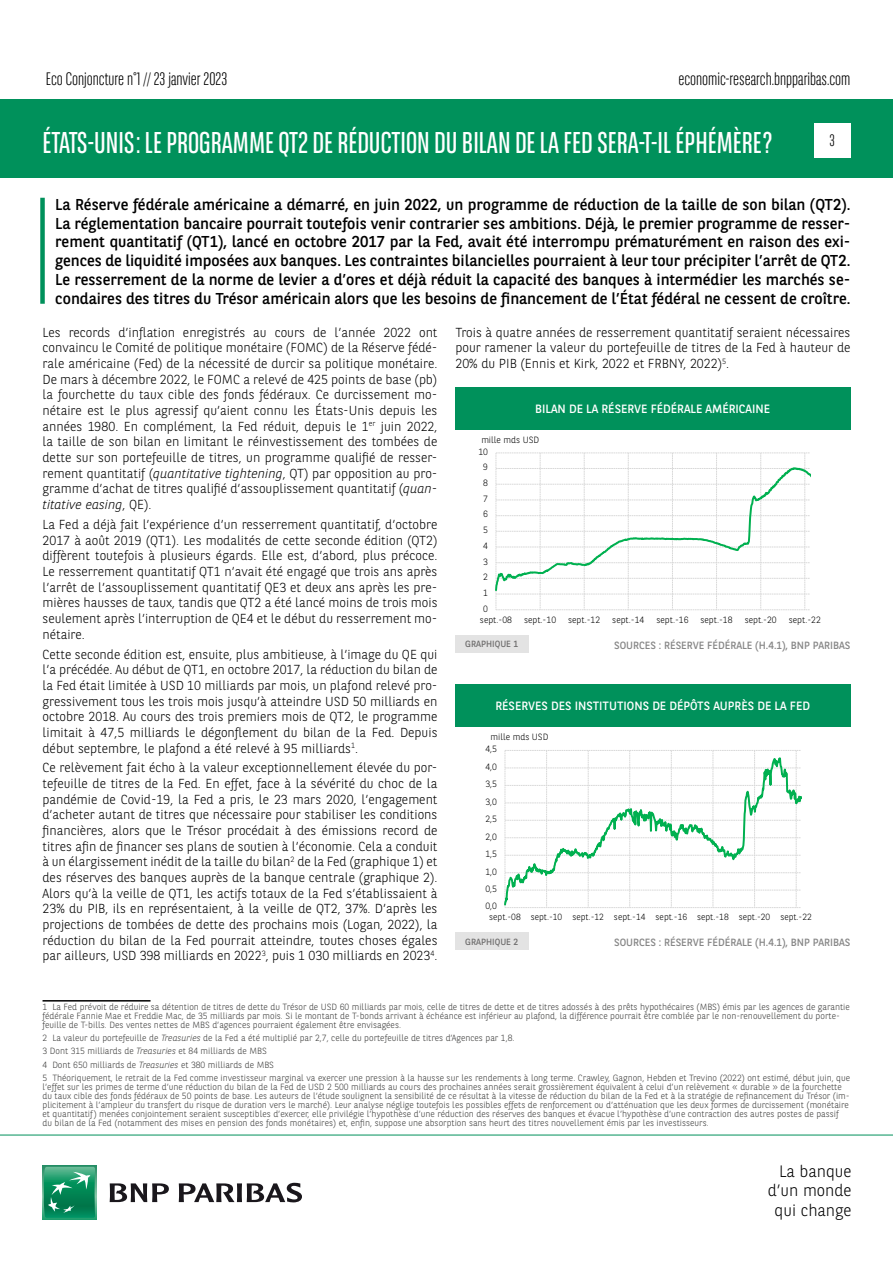
<style>
.page{position:relative;width:893px;height:1263px;background:#fff}
.page>*{position:absolute;margin:0;border:0;box-sizing:border-box;transform-origin:0 0}
.t1{font:30px "BNPP Sans Condensed";color:#fff}
.t2{font:300 18px "BNPP Sans Condensed";color:#000}
.t3{font:300 16.5px/19.8px "BNPP Sans";color:#000;text-align:right}
.t4{font:300 16.5px "BNPP Sans Condensed";color:#000}
.t5{font:15.75px/18.9px "BNPP Sans";color:#000;text-align:justify}
.t6{font:300 13.05px/15.6px "BNPP Sans";color:#000;text-align:justify}
.t7{font:12px "BNPP Sans";color:#fff}
.t8{font:10.5px "BNPP Sans";color:#878787}
.t9{font:300 9.15px "BNPP Sans";color:#000}
.t10{font:300 9px/9px "BNPP Sans";color:#3c3c3b}
.t11{font:300 9px "BNPP Sans";color:#000}
.t12{font:9px "BNPP Sans";color:#706f6f}
.s1{font-style:italic}
</style>
<div class="page">
<div style="left:1px;top:99px;width:892px;height:78px;background:#00915b"></div>
<svg style="left:43px;top:1166px;width:53px;height:53px"></svg>
<svg style="left:44px;top:1167px;width:51px;height:51px;background:#26996e"></svg>
<svg style="left:110px;top:1183px;width:59px;height:19px"></svg>
<svg style="left:179px;top:1183px;width:123px;height:19px"></svg>
<hr style="left:0;top:1135px;width:893px;height:1px;background:#00915b">
<div style="left:814px;top:123px;width:36px;height:34px;background:#fff"></div>
<div style="left:40px;top:198px;width:5px;height:106px;background:#00915b"></div>
<hr style="left:43px;top:1000px;width:108px;height:1px;background:#000">
<svg style="left:496px;top:453px;width:314px;height:157px"></svg>
<div style="left:455px;top:387px;width:395px;height:42px;background:#00915b"></div>
<div style="left:455px;top:635px;width:73px;height:18px;background:#e3e3e3"></div>
<svg style="left:505px;top:751px;width:296px;height:157px"></svg>
<div style="left:455px;top:685px;width:395px;height:42px;background:#00915b"></div>
<div style="left:455px;top:932px;width:73px;height:18px;background:#e3e3e3"></div>
<h2 class="t2" style="left:46px;top:67px;width:183px">Eco Conjoncture n°1 // 23 janvier 2023</h2>
<h2 class="t2" style="left:678px;top:67px;width:174px">economic-research.bnpparibas.com</h2>
<h1 class="t1" style="left:43px;top:124px;width:731px">ÉTATS-UNIS : LE PROGRAMME QT2 DE RÉDUCTION DU BILAN DE LA FED SERA-T-IL ÉPHÉMÈRE ?</h1>
<p class="t4" style="left:829px;top:130px;width:7px">3</p>
<p class="t5" style="left:55px;top:194px;width:797px">La Réserve fédérale américaine a démarré, en juin 2022, un programme de réduction de la taille de son bilan (QT2).<br>La réglementation bancaire pourrait toutefois venir contrarier ses ambitions. Déjà, le premier programme de resser&shy;rement quantitatif (QT1), lancé en octobre 2017 par la Fed, avait été interrompu prématurément en raison des exi&shy;gences de liquidité imposées aux banques. Les contraintes bilancielles pourraient à leur tour précipiter l’arrêt de QT2.<br>Le resserrement de la norme de levier a d’ores et déjà réduit la capacité des banques à intermédier les marchés se&shy;condaires des titres du Trésor américain alors que les besoins de financement de l’État fédéral ne cessent de croître.</p>
<p class="t6" style="left:43px;top:324px;width:396px">Les records d’inflation enregistrés au cours de l’année 2022 ont convaincu le Comité de politique monétaire (FOMC) de la Réserve fédé&shy;rale américaine (Fed) de la nécessité de durcir sa politique monétaire.<br>De mars à décembre 2022, le FOMC a relevé de 425 points de base (pb) la fourchette du taux cible des fonds fédéraux. Ce durcissement mo&shy;nétaire est le plus agressif qu’aient connu les États-Unis depuis les années 1980. En complément, la Fed réduit, depuis le 1<sup>er</sup> juin 2022, la taille de son bilan en limitant le réinvestissement des tombées de dette sur son portefeuille de titres, un programme qualifié de resser&shy;rement quantitatif (<span class="s1">quantitative tightening</span>, QT) par opposition au pro&shy;gramme d’achat de titres qualifié d’assouplissement quantitatif (<span class="s1">quan&shy;titative easing</span>, QE).</p>
<p class="t6" style="left:43px;top:516px;width:397px">La Fed a déjà fait l’expérience d’un resserrement quantitatif, d’octobre 2017 à août 2019 (QT1). Les modalités de cette seconde édition (QT2) diffèrent toutefois à plusieurs égards. Elle est, d’abord, plus précoce.<br>Le resserrement quantitatif QT1 n’avait été engagé que trois ans après l’arrêt de l’assouplissement quantitatif QE3 et deux ans après les pre&shy;mières hausses de taux, tandis que QT2 a été lancé moins de trois mois seulement après l’interruption de QE4 et le début du resserrement mo&shy;nétaire.</p>
<p class="t6" style="left:43px;top:646px;width:396px">Cette seconde édition est, ensuite, plus ambitieuse, à l’image du QE qui l’a précédée. Au début de QT1, en octobre 2017, la réduction du bilan de la Fed était limitée à USD 10 milliards par mois, un plafond relevé pro&shy;gressivement tous les trois mois jusqu’à atteindre USD 50 milliards en octobre 2018. Au cours des trois premiers mois de QT2, le programme limitait à 47,5 milliards le dégonflement du bilan de la Fed. Depuis début septembre, le plafond a été relevé à 95 milliards<sup>1</sup>.</p>
<p class="t6" style="left:43px;top:759px;width:397px">Ce relèvement fait écho à la valeur exceptionnellement élevée du por&shy;tefeuille de titres de la Fed. En effet, face à la sévérité du choc de la pandémie de Covid-19, la Fed a pris, le 23 mars 2020, l’engagement d’acheter autant de titres que nécessaire pour stabiliser les conditions financières, alors que le Trésor procédait à des émissions record de titres afin de financer ses plans de soutien à l’économie. Cela a conduit à un élargissement inédit de la taille du bilan<sup>2</sup> de la Fed (graphique 1) et des réserves des banques auprès de la banque centrale (graphique 2).<br>Alors qu’à la veille de QT1, les actifs totaux de la Fed s’établissaient à 23% du PIB, ils en représentaient, à la veille de QT2, 37%. D’après les projections de tombées de dette des prochains mois (Logan, 2022), la réduction du bilan de la Fed pourrait atteindre, toutes choses égales par ailleurs, USD 398 milliards en 2022<sup>3</sup>, puis 1 030 milliards en 2023<sup>4</sup>.</p>
<p class="t6" style="left:455px;top:324px;width:396px">Trois à quatre années de resserrement quantitatif seraient nécessaires pour ramener la valeur du portefeuille de titres de la Fed à hauteur de 20% du PIB (Ennis et Kirk, 2022 et FRBNY, 2022)<sup>5</sup>.</p>
<p class="t7" style="left:535px;top:400px;width:236px">BILAN DE LA RÉSERVE FÉDÉRALE AMÉRICAINE</p>
<p class="t9" style="left:481px;top:433px;width:59px">mille mds USD</p>
<p class="t9" style="left:478px;top:445px;width:11px">10</p>
<p class="t9" style="left:483px;top:461px;width:6px">9</p>
<p class="t9" style="left:483px;top:477px;width:6px">8</p>
<p class="t9" style="left:483px;top:492px;width:6px">7</p>
<p class="t9" style="left:483px;top:508px;width:6px">6</p>
<p class="t9" style="left:483px;top:524px;width:6px">5</p>
<p class="t9" style="left:483px;top:539px;width:6px">4</p>
<p class="t9" style="left:483px;top:555px;width:6px">3</p>
<p class="t9" style="left:483px;top:571px;width:6px">2</p>
<p class="t9" style="left:483px;top:586px;width:6px">1</p>
<p class="t9" style="left:483px;top:602px;width:6px">0</p>
<p class="t9" style="left:480px;top:613px;width:34px">sept.-08</p>
<p class="t9" style="left:524px;top:613px;width:34px">sept.-10</p>
<p class="t9" style="left:568px;top:613px;width:34px">sept.-12</p>
<p class="t9" style="left:612px;top:613px;width:34px">sept.-14</p>
<p class="t9" style="left:656px;top:613px;width:34px">sept.-16</p>
<p class="t9" style="left:701px;top:613px;width:34px">sept.-18</p>
<p class="t9" style="left:745px;top:613px;width:34px">sept.-20</p>
<p class="t9" style="left:789px;top:613px;width:34px">sept.-22</p>
<p class="t12" style="left:465px;top:638px;width:54px">GRAPHIQUE 1</p>
<p class="t8" style="left:614px;top:638px;width:238px">SOURCES : RÉSERVE FÉDÉRALE (H.4.1), BNP PARIBAS</p>
<p class="t7" style="left:495px;top:698px;width:316px">RÉSERVES DES INSTITUTIONS DE DÉPÔTS AUPRÈS DE LA FED</p>
<p class="t9" style="left:491px;top:731px;width:59px">mille mds USD</p>
<p class="t9" style="left:485px;top:743px;width:13px">4,5</p>
<p class="t9" style="left:485px;top:760px;width:13px">4,0</p>
<p class="t9" style="left:485px;top:778px;width:13px">3,5</p>
<p class="t9" style="left:485px;top:795px;width:13px">3,0</p>
<p class="t9" style="left:485px;top:813px;width:13px">2,5</p>
<p class="t9" style="left:485px;top:830px;width:13px">2,0</p>
<p class="t9" style="left:485px;top:848px;width:13px">1,5</p>
<p class="t9" style="left:485px;top:865px;width:13px">1,0</p>
<p class="t9" style="left:485px;top:882px;width:13px">0,5</p>
<p class="t9" style="left:485px;top:900px;width:13px">0,0</p>
<p class="t11" style="left:489px;top:911px;width:324px">sept.-08 sept.-10 sept.-12 sept.-14 sept.-16 sept.-18 sept.-20 sept.-22</p>
<p class="t12" style="left:465px;top:935px;width:54px">GRAPHIQUE 2</p>
<p class="t8" style="left:614px;top:935px;width:238px">SOURCES : RÉSERVE FÉDÉRALE (H.4.1), BNP PARIBAS</p>
<p class="t10" style="left:43px;top:1002px;width:809px">1 La Fed prévoit de réduire sa détention de titres de dette du Trésor de USD 60 milliards par mois, celle de titres de dette et de titres adossés à des prêts hypothécaires (MBS) émis par les agences de garantie fédérale Fannie Mae et Freddie Mac, de 35 milliards par mois. Si le montant de T-bonds arrivant à échéance est inférieur au plafond, la différence pourrait être comblée par le non-renouvellement du porte&shy;feuille de T-bills. Des ventes nettes de MBS d’agences pourraient également être envisagées.</p>
<p class="t10" style="left:43px;top:1031px;width:809px;line-height:13.2px">2 La valeur du portefeuille de <span class="s1">Treasuries</span> de la Fed a été multiplié par 2,7, celle du portefeuille de titres d’Agences par 1,8.<br>3 Dont 315 milliards de <span class="s1">Treasuries</span> et 84 milliards de MBS<br>4 Dont 650 milliards de <span class="s1">Treasuries</span> et 380 milliards de MBS<br>5 Théoriquement, le retrait de la Fed comme investisseur marginal va exercer une pression à la hausse sur les rendements à long terme. Crawley, Gagnon, Hebden et Trevino (2022) ont estimé, début juin, que</p>
<p class="t10" style="left:43px;top:1082px;width:809px">l’effet sur les primes de terme d’une réduction du bilan de la Fed de USD 2 500 milliards au cours des prochaines années serait grossièrement équivalent à celui d’un relèvement « durable » de la fourchette du taux cible des fonds fédéraux de 50 points de base. Les auteurs de l’étude soulignent la sensibilité de ce résultat à la vitesse de réduction du bilan de la Fed et à la stratégie de refinancement du Trésor (im&shy;plicitement à l’ampleur du transfert du risque de duration vers le marché). Leur analyse néglige toutefois les possibles effets de renforcement ou d’atténuation que les deux formes de durcissement (monétaire et quantitatif) menées conjointement seraient susceptibles d’exercer, elle privilégie l’hypothèse d’une réduction des réserves des banques et évacue l’hypothèse d’une contraction des autres postes de passif du bilan de la Fed (notamment des mises en pension des fonds monétaires) et, enfin, suppose une absorption sans heurt des titres nouvellement émis par les investisseurs.</p>
<p class="t3" style="left:768px;top:1160px;width:85px">La banque d’un monde qui change</p>
</div>
